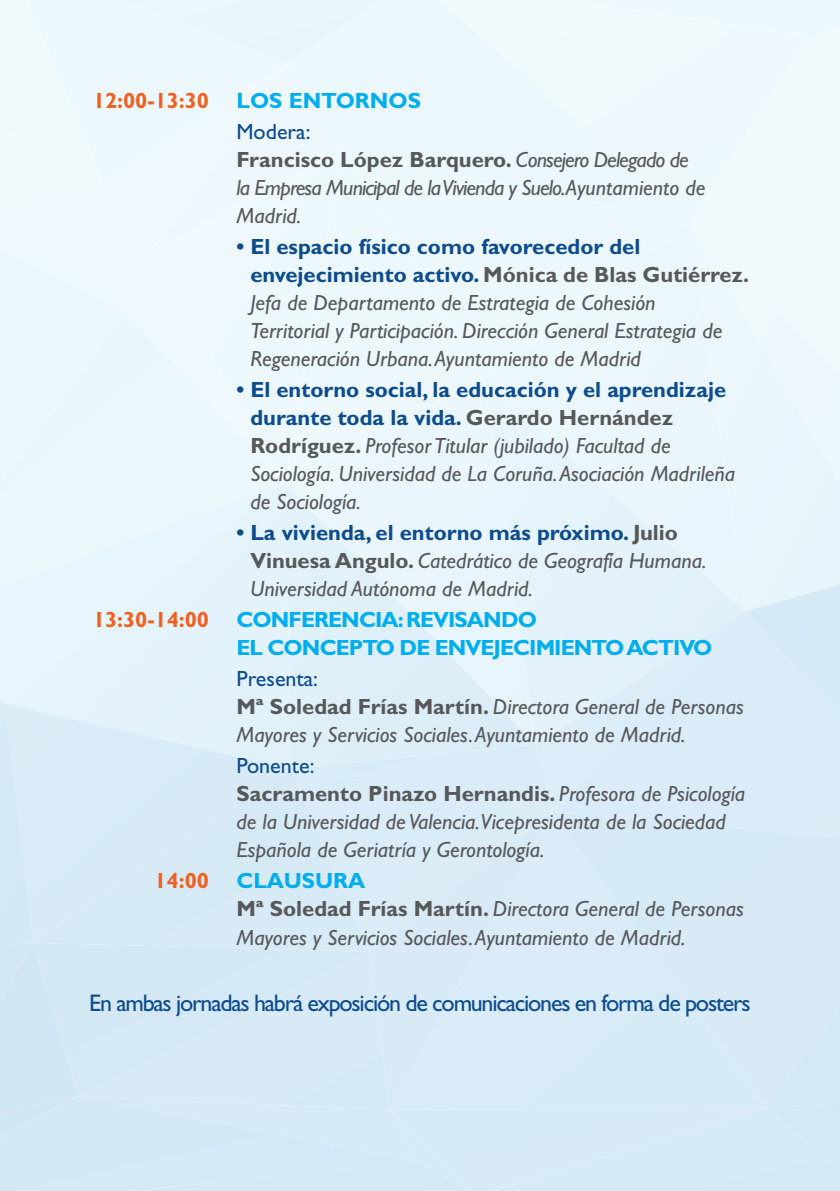
<style>
.page{position:relative;width:840px;height:1191px;background:#fff}
.page>*{position:absolute;margin:0;border:0;box-sizing:border-box;transform-origin:0 0}
.t1{font:24px "Gill Sans Std";letter-spacing:-.05em;color:#0d4c8d}
.t2{font:italic 22px/28px "Gill Sans Std";color:#57585a}
.t3{font:italic 22px/28px "Gill Sans Std";letter-spacing:-.04em;color:#57585a}
.t4{font:700 22px/28px "Gill Sans Std";letter-spacing:-.04em;color:#00aeef}
.t5{font:700 22px/31px "Gill Sans Std";color:#f26021}
.s1{color:#00aeef}
.s2{font-weight:400;color:#0d4c8d}
.s3{font-weight:700;font-style:normal}
.s4{font-weight:700;font-style:normal;color:#0d4c8d}
.s5{color:#f26021}
.s6{font-style:normal;color:#0d4c8d}
.s7{font-weight:700;font-style:normal;color:#f26021}
.s8{font-weight:700;font-style:normal;color:#00aeef}
</style>
<div class="page">
<div style="left:343px;top:223px;width:141px;height:158px;background:#edf8fd"></div>
<div style="left:33px;top:769px;width:336px;height:174px;background:#d7eaf6"></div>
<div style="left:390px;top:812px;width:375px;height:295px;background:#d7ebf6"></div>
<div style="left:369px;top:952px;width:21px;height:144px;background:#d7eaf6"></div>
<img style="left:0;top:689px;width:5px;height:14px">
<div style="left:0;top:703px;width:33px;height:240px;background:#d6e9f5"></div>
<div style="left:0;top:943px;width:78px;height:153px;background:#d1e6f3"></div>
<div style="left:390px;top:1107px;width:87px;height:54px;background:#d7ebf6"></div>
<div style="left:0;top:1161px;width:477px;height:30px;background:#d5e9f5"></div>
<div style="left:151px;top:252px;width:192px;height:230px;background:#edf8fd"></div>
<div style="left:343px;top:0;width:347px;height:223px;background:#edf8fd"></div>
<div style="left:453px;top:0;width:386px;height:36px;background:#eff9fc"></div>
<div style="left:151px;top:148px;width:192px;height:104px;background:#eef8fd"></div>
<div style="left:287px;top:0;width:124px;height:148px;background:#ebf7fc"></div>
<div style="left:19px;top:0;width:268px;height:182px;background:#edf8fc"></div>
<div style="left:77px;top:0;width:327px;height:63px;background:#ebf8fc"></div>
<div style="left:291px;top:744px;width:244px;height:68px;background:#d9ecf7"></div>
<div style="left:484px;top:381px;width:206px;height:363px;background:#e7f5fc"></div>
<div style="left:535px;top:611px;width:209px;height:201px;background:#dbedf8"></div>
<div style="left:765px;top:1107px;width:74px;height:84px;background:#d6eaf6"></div>
<div style="left:690px;top:570px;width:54px;height:41px;background:#e1f0fa"></div>
<div style="left:0;top:182px;width:125px;height:60px;background:#eff9fd"></div>
<div style="left:0;top:121px;width:104px;height:95px;background:#eff9fc"></div>
<p class="t5" style="left:236px;top:85px;width:186px;text-indent:-143px">12:00-13:30 <span class="s1">LOS ENTORNOS<br></span><span class="s2">Modera:</span></p>
<p class="t3" style="left:236px;top:146px;width:470px"><span class="s3">Francisco López Barquero.</span> Consejero Delegado de la Empresa Municipal de la Vivienda y Suelo.Ayuntamiento de<br>Madrid.</p>
<p class="t2" style="left:250px;top:233px;width:500px;text-indent:-14px"><span class="s4">• El espacio físico como favorecedor del envejecimiento activo.</span> <span class="s3">Mónica de Blas Gutiérrez.<br></span>Jefa de Departamento de Estrategia de Cohesión<br>Territorial y Participación. Dirección General Estrategia de Regeneración Urbana. Ayuntamiento de Madrid</p>
<p class="t2" style="left:250px;top:376px;width:486px;text-indent:-14px"><span class="s4">• El entorno social, la educación y el aprendizaje durante toda la vida.</span> <span class="s3">Gerardo Hernández Rodríguez.</span> Profesor Titular (jubilado) Facultad de Sociología. Universidad de La Coruña. Asociación Madrileña de Sociología.</p>
<p class="t2" style="left:250px;top:519px;width:457px;text-indent:-14px"><span class="s4">• La vivienda, el entorno más próximo.</span> <span class="s3">Julio<br>Vinuesa Angulo.</span> Catedrático de Geografía Humana.<br>Universidad Autónoma de Madrid.</p>
<p class="t4" style="left:236px;top:606px;width:477px;text-indent:-143px"><span class="s5">13:30-14:00</span> CONFERENCIA: REVISANDO<br>EL CONCEPTO DE ENVEJECIMIENTO ACTIVO</p>
<p class="t2" style="left:236px;top:665px;width:508px"><span class="s6">Presenta:<br></span><span class="s3">Mª Soledad Frías Martín.</span> Directora General de Personas<br>Mayores y Servicios Sociales. Ayuntamiento de Madrid.</p>
<p class="t2" style="left:236px;top:752px;width:510px"><span class="s6">Ponente:<br></span><span class="s3">Sacramento Pinazo Hernandis.</span> Profesora de Psicología de la Universidad de Valencia.Vicepresidenta de la Sociedad Española de Geriatría y Gerontología.</p>
<p class="t2" style="left:236px;top:867px;width:508px;text-indent:-82px"><span class="s7">14:00</span> <span class="s8">CLAUSURA<br></span><span class="s3">Mª Soledad Frías Martín.</span> Directora General de Personas<br>Mayores y Servicios Sociales. Ayuntamiento de Madrid.</p>
<p class="t1" style="left:89px;top:989px;width:662px">En ambas jornadas habrá exposición de comunicaciones en forma de posters</p>
</div>
